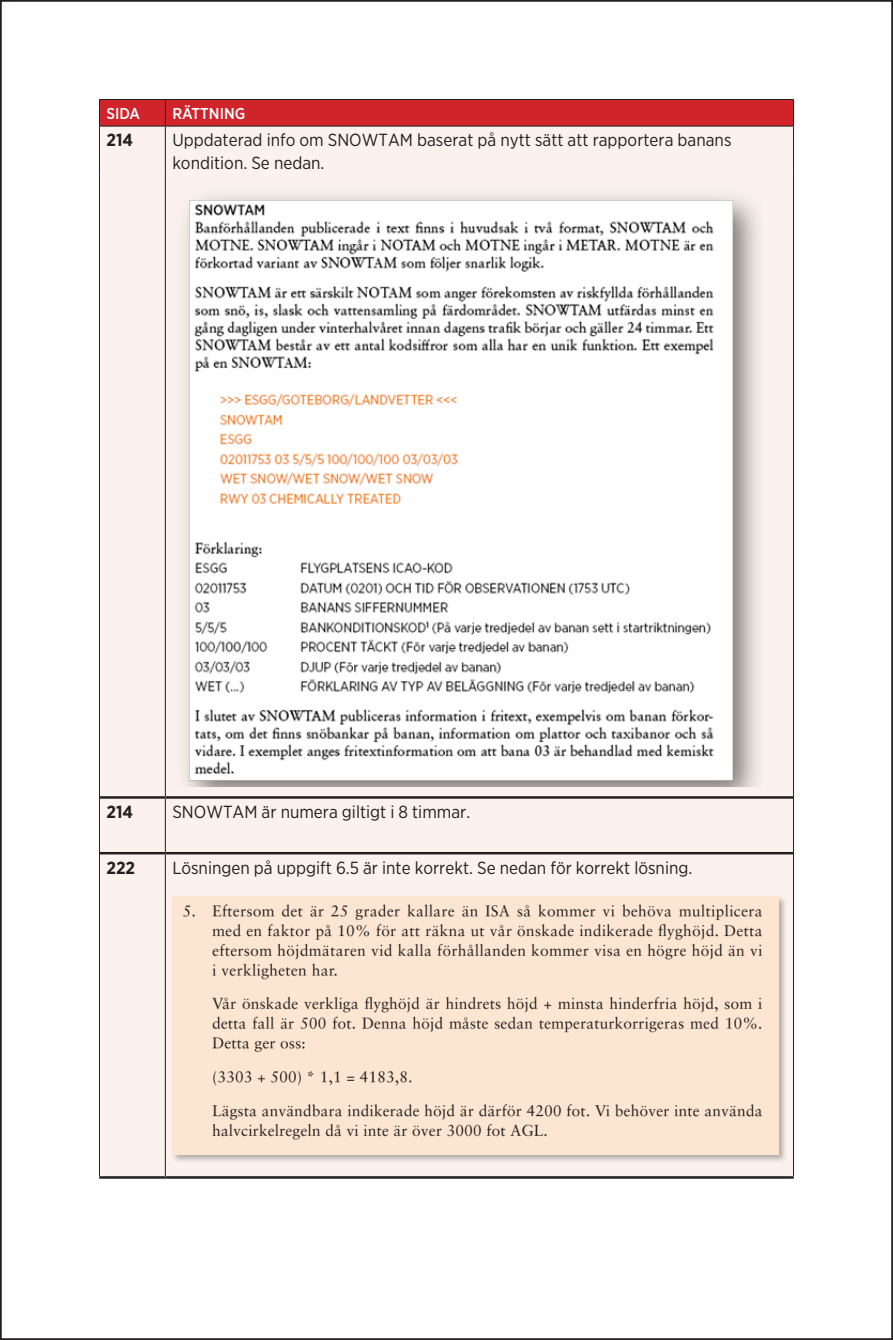
<style>
.page{position:relative;width:893px;height:1340px;background:#fff}
.page>*{position:absolute;margin:0;border:0;box-sizing:border-box;transform-origin:0 0}
.Brödtext_tabell{font:17.5px/22.8px "Gotham Narrow";color:#231f20}
.t1{font:700 17.5px "Gotham Narrow";color:#231f20}
.t2{font:500 15.75px "Gotham Narrow";color:#fff}
</style>
<div class="page">
<div style="left:100px;top:127px;width:693px;height:1049px;background:#fbf2ed"></div>
<svg style="left:99px;top:99px;width:695px;height:27px;background:#c72229"></svg>
<hr style="left:99px;top:126px;width:66px;height:1px;background:#231f20">
<hr style="left:165px;top:126px;width:629px;height:1px;background:#231f20">
<hr style="left:99px;top:126px;width:1px;height:50px;background:#231f20">
<hr style="left:99px;top:176px;width:1px;height:621px;background:#231f20">
<hr style="left:165px;top:176px;width:1px;height:620px;background:#231f20">
<hr style="left:793px;top:176px;width:1px;height:621px;background:#231f20">
<hr style="left:99px;top:797px;width:1px;height:56px;background:#231f20">
<hr style="left:165px;top:798px;width:1px;height:54px;background:#231f20">
<hr style="left:793px;top:797px;width:1px;height:56px;background:#231f20">
<hr style="left:99px;top:853px;width:1px;height:323px;background:#231f20">
<hr style="left:165px;top:854px;width:1px;height:322px;background:#231f20">
<hr style="left:793px;top:853px;width:1px;height:323px;background:#231f20">
<hr style="left:100px;top:796px;width:65px;height:2px;background:#231f20">
<hr style="left:165px;top:796px;width:628px;height:2px;background:#231f20">
<hr style="left:100px;top:852px;width:65px;height:2px;background:#231f20">
<hr style="left:165px;top:852px;width:628px;height:2px;background:#231f20">
<hr style="left:99px;top:1176px;width:66px;height:2px;background:#231f20">
<hr style="left:165px;top:1176px;width:629px;height:2px;background:#231f20">
<hr style="left:165px;top:126px;width:1px;height:50px;background:#231f20">
<hr style="left:793px;top:126px;width:1px;height:50px;background:#231f20">
<img style="left:172px;top:183px;width:591px;height:603px">
<div style="left:170px;top:895px;width:617px;height:268px;background:#231f20;opacity:.34"></div>
<img style="left:172px;top:897px;width:607px;height:257px">
<p class="t2" style="left:106px;top:104px;width:35px">SIDA</p>
<p class="t2" style="left:172px;top:104px;width:74px">RÄTTNING</p>
<p class="t1" style="left:106px;top:129px;width:28px">214</p>
<p class="Brödtext_tabell" style="left:172px;top:128px;width:561px">Uppdaterad info om SNOWTAM baserat på nytt sätt att rapportera banans kondition. Se nedan.</p>
<p class="t1" style="left:106px;top:801px;width:28px">214</p>
<p class="Brödtext_tabell" style="left:172px;top:800px;width:299px">SNOWTAM är numera giltigt i 8 timmar.</p>
<p class="t1" style="left:106px;top:856px;width:30px">222</p>
<p class="Brödtext_tabell" style="left:172px;top:856px;width:521px">Lösningen på uppgift 6.5 är inte korrekt. Se nedan för korrekt lösning.</p>
</div>
